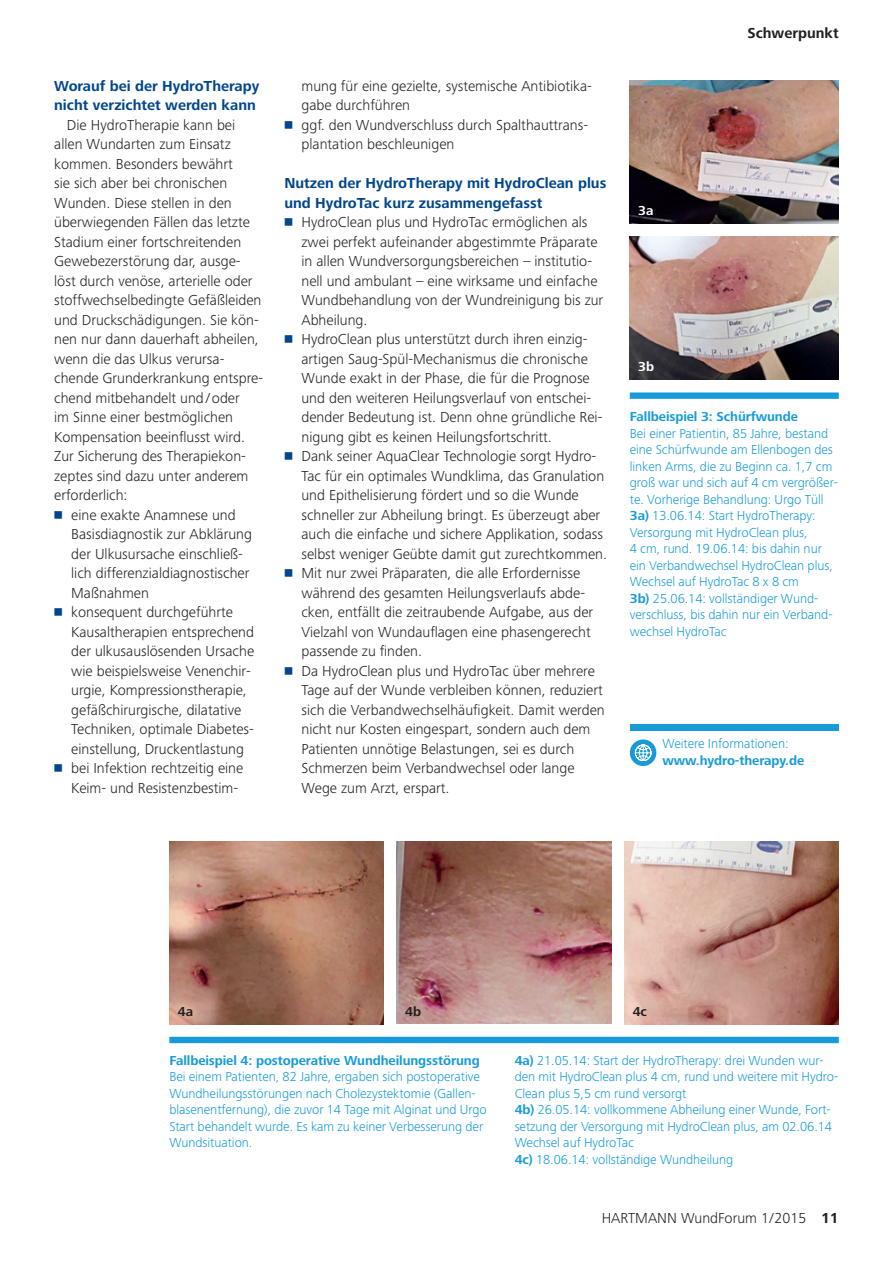
<style>
.page{position:relative;width:893px;height:1263px;background:#fff}
.page>*{position:absolute;margin:0;border:0;box-sizing:border-box;transform-origin:0 0}
.t1{font:300 15px/19.5px "Frutiger Next LTW1 G";color:#231f20}
.t2{font:700 15px/19.5px "Frutiger Next LTW1 G";color:#01468c}
.t3{font:700 15px "Frutiger Next LTW1 G";color:#231f20}
.t4{font:300 13.5px/16.5px "Frutiger Next LTW1 G";letter-spacing:-.005em;color:#169bd8}
.t5{font:700 13.5px "Frutiger Next LTW1 G";letter-spacing:-.005em;color:#169bd8}
.t6{font:700 13.5px "Frutiger Next LTW1 G";color:#231f20}
.t7{font:700 13.5px "Frutiger Next LTW1 G";color:#fff}
.s1{font-family:"Universal Newswith Comm Pi";font-weight:400;color:#01468c}
.s2{font-family:"Universal Newswith Comm Pi";font-weight:400}
.s3{font-weight:300;color:#231f20}
.s4{font-weight:700}
</style>
<div class="page">
<img style="left:169px;top:841px;width:215px;height:183px">
<img style="left:397px;top:841px;width:214px;height:183px">
<img style="left:624px;top:841px;width:215px;height:183px">
<img style="left:630px;top:81px;width:209px;height:143px">
<img style="left:630px;top:237px;width:209px;height:143px">
<div style="left:169px;top:1037px;width:670px;height:6px;background:#169bd8"></div>
<div style="left:630px;top:392px;width:209px;height:7px;background:#169bd8"></div>
<div style="left:630px;top:724px;width:209px;height:7px;background:#169bd8"></div>
<div style="left:630px;top:739px;width:26px;height:27px;background:#169bd8;border-radius:50%"></div>
<svg style="left:635px;top:744px;width:16px;height:17px"></svg>
<p class="t2" style="left:54px;top:77px;width:207px">Worauf bei der HydroTherapy nicht verzichtet werden kann</p>
<p class="t1" style="left:54px;top:115px;width:210px;text-indent:13px">Die HydroTherapie kann bei allen Wundarten zum Einsatz kommen. Besonders bewährt<br>sie sich aber bei chronischen<br>Wunden. Diese stellen in den überwiegenden Fällen das letzte<br>Stadium einer fortschreitenden<br>Gewebezerstörung dar, ausge&shy;löst durch venöse, arterielle oder stoffwechselbedingte Gefäßleiden und Druckschädigungen. Sie kön&shy;nen nur dann dauerhaft abheilen, wenn die das Ulkus verursa&shy;chende Grunderkrankung entspre&shy;chend mitbehandelt und/oder<br>im Sinne einer bestmöglichen<br>Kompensation beeinflusst wird.<br>Zur Sicherung des Therapiekon&shy;zeptes sind dazu unter anderem erforderlich:<br><span class="s1">7</span> eine exakte Anamnese und</p>
<p class="t1" style="left:71px;top:525px;width:182px">Basisdiagnostik zur Abklärung</p>
<p class="t1" style="left:71px;top:544px;width:173px">der Ulkusursache einschließ-</p>
<p class="t1" style="left:71px;top:564px;width:180px">lich differenzialdiagnostischer</p>
<p class="t1" style="left:71px;top:583px;width:79px">Maßnahmen</p>
<p class="t1" style="left:54px;top:603px;width:180px"><span class="s1">7</span> konsequent durchgeführte</p>
<p class="t1" style="left:71px;top:622px;width:184px">Kausaltherapien entsprechend</p>
<p class="t1" style="left:71px;top:642px;width:184px">der ulkusauslösenden Ursache</p>
<p class="t1" style="left:71px;top:661px;width:181px">wie beispielsweise Venenchir-</p>
<p class="t1" style="left:71px;top:681px;width:177px">urgie, Kompressionstherapie,</p>
<p class="t1" style="left:71px;top:700px;width:172px">gefäßchirurgische, dilatative</p>
<p class="t1" style="left:71px;top:720px;width:184px">Techniken, optimale Diabetes-</p>
<p class="t1" style="left:71px;top:739px;width:174px">einstellung, Druckentlastung</p>
<p class="t1" style="left:54px;top:759px;width:191px"><span class="s1">7</span> bei Infektion rechtzeitig eine</p>
<p class="t1" style="left:71px;top:778px;width:169px">Keim- und Resistenzbestim-</p>
<p class="t1" style="left:301px;top:76px;width:291px">mung für eine gezielte, systemische Antibiotika-</p>
<p class="t1" style="left:301px;top:96px;width:110px">gabe durchführen</p>
<p class="t1" style="left:284px;top:115px;width:305px"><span class="s1">7</span> ggf. den Wundverschluss durch Spalthauttrans-</p>
<p class="t1" style="left:301px;top:135px;width:154px">plantation beschleunigen</p>
<p class="t2" style="left:284px;top:174px;width:323px">Nutzen der HydroTherapy mit HydroClean plus und HydroTac kurz zusammengefasst<br><span class="s2">7</span> <span class="s3">HydroClean plus und HydroTac ermöglichen als</span></p>
<p class="t1" style="left:301px;top:232px;width:298px">zwei perfekt aufeinander abgestimmte Präparate</p>
<p class="t1" style="left:301px;top:252px;width:292px">in allen Wundversorgungsbereichen – institutio-</p>
<p class="t1" style="left:301px;top:271px;width:298px">nell und ambulant – eine wirksame und einfache</p>
<p class="t1" style="left:301px;top:291px;width:303px">Wundbehandlung von der Wundreinigung bis zur</p>
<p class="t1" style="left:301px;top:310px;width:68px">Abheilung.</p>
<p class="t1" style="left:284px;top:330px;width:305px"><span class="s1">7</span> HydroClean plus unterstützt durch ihren einzig-</p>
<p class="t1" style="left:301px;top:349px;width:288px">artigen Saug-Spül-Mechanismus die chronische</p>
<p class="t1" style="left:301px;top:369px;width:290px">Wunde exakt in der Phase, die für die Prognose</p>
<p class="t1" style="left:301px;top:388px;width:291px">und den weiteren Heilungsverlauf von entschei-</p>
<p class="t1" style="left:301px;top:408px;width:302px">dender Bedeutung ist. Denn ohne gründliche Rei-</p>
<p class="t1" style="left:301px;top:427px;width:252px">nigung gibt es keinen Heilungsfortschritt.</p>
<p class="t1" style="left:284px;top:447px;width:313px"><span class="s1">7</span> Dank seiner AquaClear Technologie sorgt Hydro-</p>
<p class="t1" style="left:301px;top:466px;width:304px">Tac für ein optimales Wundklima, das Granulation</p>
<p class="t1" style="left:301px;top:486px;width:279px">und Epithelisierung fördert und so die Wunde</p>
<p class="t1" style="left:301px;top:505px;width:300px">schneller zur Abheilung bringt. Es überzeugt aber</p>
<p class="t1" style="left:301px;top:525px;width:303px">auch die einfache und sichere Applikation, sodass</p>
<p class="t1" style="left:301px;top:544px;width:307px">selbst weniger Geübte damit gut zurechtkommen.</p>
<p class="t1" style="left:284px;top:564px;width:297px"><span class="s1">7</span> Mit nur zwei Präparaten, die alle Erfordernisse</p>
<p class="t1" style="left:301px;top:583px;width:285px">während des gesamten Heilungsverlaufs abde-</p>
<p class="t1" style="left:301px;top:603px;width:293px">cken, entfällt die zeitraubende Aufgabe, aus der</p>
<p class="t1" style="left:301px;top:622px;width:291px">Vielzahl von Wundauflagen eine phasengerecht</p>
<p class="t1" style="left:301px;top:642px;width:122px">passende zu finden.</p>
<p class="t1" style="left:284px;top:661px;width:312px"><span class="s1">7</span> Da HydroClean plus und HydroTac über mehrere</p>
<p class="t1" style="left:301px;top:681px;width:303px">Tage auf der Wunde verbleiben können, reduziert</p>
<p class="t1" style="left:301px;top:700px;width:305px">sich die Verbandwechselhäufigkeit. Damit werden</p>
<p class="t1" style="left:301px;top:720px;width:290px">nicht nur Kosten eingespart, sondern auch dem</p>
<p class="t1" style="left:301px;top:739px;width:274px">Patienten unnötige Belastungen, sei es durch</p>
<p class="t1" style="left:301px;top:759px;width:275px">Schmerzen beim Verbandwechsel oder lange</p>
<p class="t1" style="left:301px;top:778px;width:150px">Wege zum Arzt, erspart.</p>
<p class="t7" style="left:638px;top:203px;width:17px">3a</p>
<p class="t7" style="left:638px;top:359px;width:17px">3b</p>
<p class="t3" style="left:747px;top:25px;width:93px">Schwerpunkt</p>
<p class="t5" style="left:630px;top:409px;width:170px">Fallbeispiel 3: Schürfwunde</p>
<p class="t4" style="left:630px;top:425px;width:210px">Bei einer Patientin, 85 Jahre, bestand eine Schürfwunde am Ellenbogen des linken Arms, die zu Beginn ca. 1,7 cm groß war und sich auf 4 cm vergrößer&shy;te. Vorherige Behandlung: Urgo Tüll <span class="s4">3a)</span> 13.06.14: Start HydroTherapy:<br>Versorgung mit HydroClean plus,<br>4 cm, rund. 19.06.14: bis dahin nur ein Verbandwechsel HydroClean plus, Wechsel auf HydroTac 8 x 8 cm<br><span class="s4">3b)</span> 25.06.14: vollständiger Wund&shy;verschluss, bis dahin nur ein Verband&shy;wechsel HydroTac</p>
<p class="t4" style="left:663px;top:736px;width:128px">Weitere Informationen:</p>
<p class="t5" style="left:663px;top:753px;width:143px">www.hydro-therapy.de</p>
<p class="t6" style="left:178px;top:1003px;width:17px">4a</p>
<p class="t6" style="left:405px;top:1003px;width:17px">4b</p>
<p class="t6" style="left:633px;top:1003px;width:16px">4c</p>
<p class="t5" style="left:169px;top:1053px;width:312px">Fallbeispiel 4: postoperative Wundheilungsstörung</p>
<p class="t4" style="left:169px;top:1069px;width:319px">Bei einem Patienten, 82 Jahre, ergaben sich postoperative Wundheilungsstörungen nach Cholezystektomie (Gallen&shy;blasenentfernung), die zuvor 14 Tage mit Alginat und Urgo Start behandelt wurde. Es kam zu keiner Verbesserung der Wundsituation.</p>
<p class="t4" style="left:515px;top:1052px;width:325px"><span class="s4">4a)</span> 21.05.14: Start der HydroTherapy: drei Wunden wur&shy;den mit HydroClean plus 4 cm, rund und weitere mit Hydro-Clean plus 5,5 cm rund versorgt<br><span class="s4">4b)</span> 26.05.14: vollkommene Abheilung einer Wunde, Fort&shy;setzung der Versorgung mit HydroClean plus, am 02.06.14<br>Wechsel auf HydroTac<br><span class="s4">4c)</span> 18.06.14: vollständige Wundheilung</p>
<p class="t1" style="left:602px;top:1208px;width:239px">HARTMANN WundForum 1/2015 <span class="s4">11</span></p>
</div>
